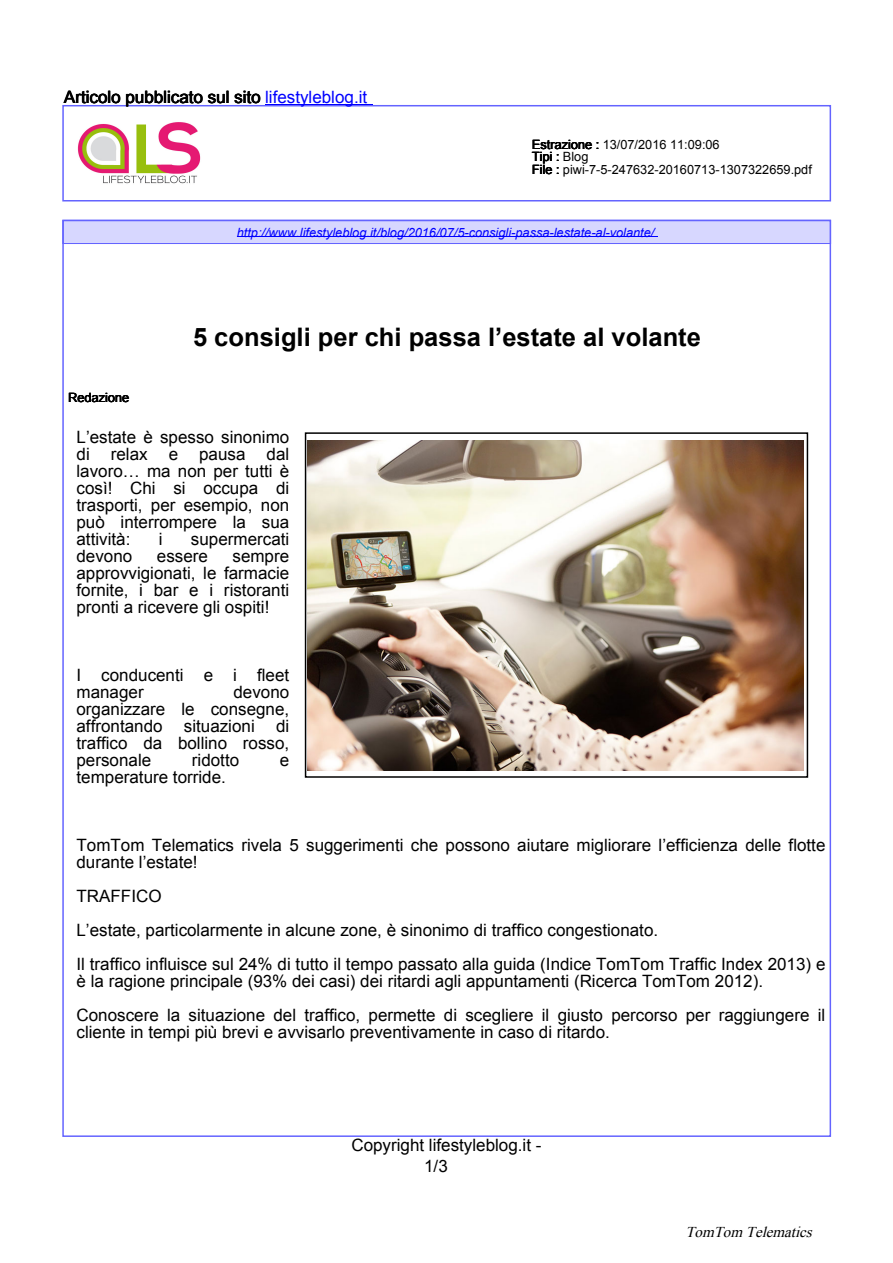
<style>
.page{position:relative;width:893px;height:1263px;background:#fff}
.page>*{position:absolute;margin:0;border:0;box-sizing:border-box;transform-origin:0 0}
.t1{font:700 25.5px "Arial";color:#000}
.t2{font:16.95px/17px "Arial";color:#000}
.t3{font:italic 15px "Times New Roman";color:#000}
.t4{font:12.75px/12.8px "Arial";color:#000}
.t5{font:italic 12.75px "Arial";color:#00f}
.s1{color:#00f}
</style>
<div class="page">
<div style="left:62px;top:105px;width:769px;height:97px;border:2px solid #6464ff"></div>
<div style="left:62px;top:220px;width:769px;height:24px;border:2px solid #6464ff"></div>
<div style="left:64px;top:221px;width:765px;height:22px;background:#d7d7ff"></div>
<div style="left:305px;top:432px;width:503px;height:346px;border:2px solid #000"></div>
<hr style="left:237px;top:237px;width:420px;height:1px;background:#00f">
<hr style="left:265px;top:104px;width:107px;height:1px;background:#00f">
<img style="left:77px;top:122px;width:124px;height:62px">
<img style="left:307px;top:440px;width:496px;height:331px">
<p class="t2" style="left:64px;top:89px;width:305px">Articolo pubblicato sul sito <span class="s1">lifestyleblog.it</span></p>
<p class="t4" style="left:531px;top:138px;width:282px">Estrazione : 13/07/2016 11:09:06<br>Tipi : Blog<br>File : piwi-7-5-247632-20160713-1307322659.pdf</p>
<p class="t5" style="left:237px;top:224px;width:419px">http://www.lifestyleblog.it/blog/2016/07/5-consigli-passa-lestate-al-volante/</p>
<h1 class="t1" style="left:193px;top:320px;width:509px">5 consigli per chi passa l’estate al volante</h1>
<p class="t4" style="left:68px;top:391px;width:62px">Redazione</p>
<p class="t2" style="left:76px;top:429px;width:214px;text-align:justify">L’estate è spesso sinonimo di relax e pausa dal lavoro… ma non per tutti è così! Chi si occupa di trasporti, per esempio, non può interrompere la sua attività:</p>
<p class="t2" style="left:159px;top:531px;width:5px">i</p>
<p class="t2" style="left:191px;top:531px;width:100px">supermercati</p>
<p class="t2" style="left:76px;top:548px;width:57px">devono</p>
<p class="t2" style="left:157px;top:548px;width:53px">essere</p>
<p class="t2" style="left:76px;top:548px;width:214px;text-align:justify;text-indent:156px">sempre approvvigionati, le farmacie fornite, i bar e i ristoranti pronti a ricevere gli ospiti!</p>
<p class="t2" style="left:76px;top:667px;width:214px">I conducenti e i fleet manager</p>
<p class="t2" style="left:76px;top:684px;width:214px;text-align:justify;text-indent:157px">devono organizzare le consegne, affrontando situazioni di traffico da bollino rosso, personale</p>
<p class="t2" style="left:192px;top:752px;width:49px">ridotto</p>
<p class="t2" style="left:280px;top:752px;width:11px">e</p>
<p class="t2" style="left:76px;top:769px;width:151px">temperature torride.</p>
<p class="t2" style="left:76px;top:837px;width:750px">TomTom Telematics rivela 5 suggerimenti che possono aiutare migliorare l’efficienza delle flotte durante l’estate!</p>
<p class="t2" style="left:76px;top:880px;width:750px;line-height:34px">TRAFFICO<br>L’estate, particolarmente in alcune zone, è sinonimo di traffico congestionato.<br>Il traffico influisce sul 24% di tutto il tempo passato alla guida (Indice TomTom Traffic Index 2013) e</p>
<p class="t2" style="left:76px;top:965px;width:750px;line-height:34px">è la ragione principale (93% dei casi) dei ritardi agli appuntamenti (Ricerca TomTom 2012).<br>Conoscere la situazione del traffico, permette di scegliere il giusto percorso per raggiungere il</p>
<p class="t2" style="left:76px;top:1024px;width:535px">cliente in tempi più brevi e avvisarlo preventivamente in caso di ritardo.</p>
<p class="t2" style="left:351px;top:1137px;width:191px">Copyright lifestyleblog.it -</p>
<p class="t2" style="left:424px;top:1158px;width:25px">1/3</p>
<p class="t3" style="left:685px;top:1222px;width:133px">TomTom Telematics</p>
</div>
